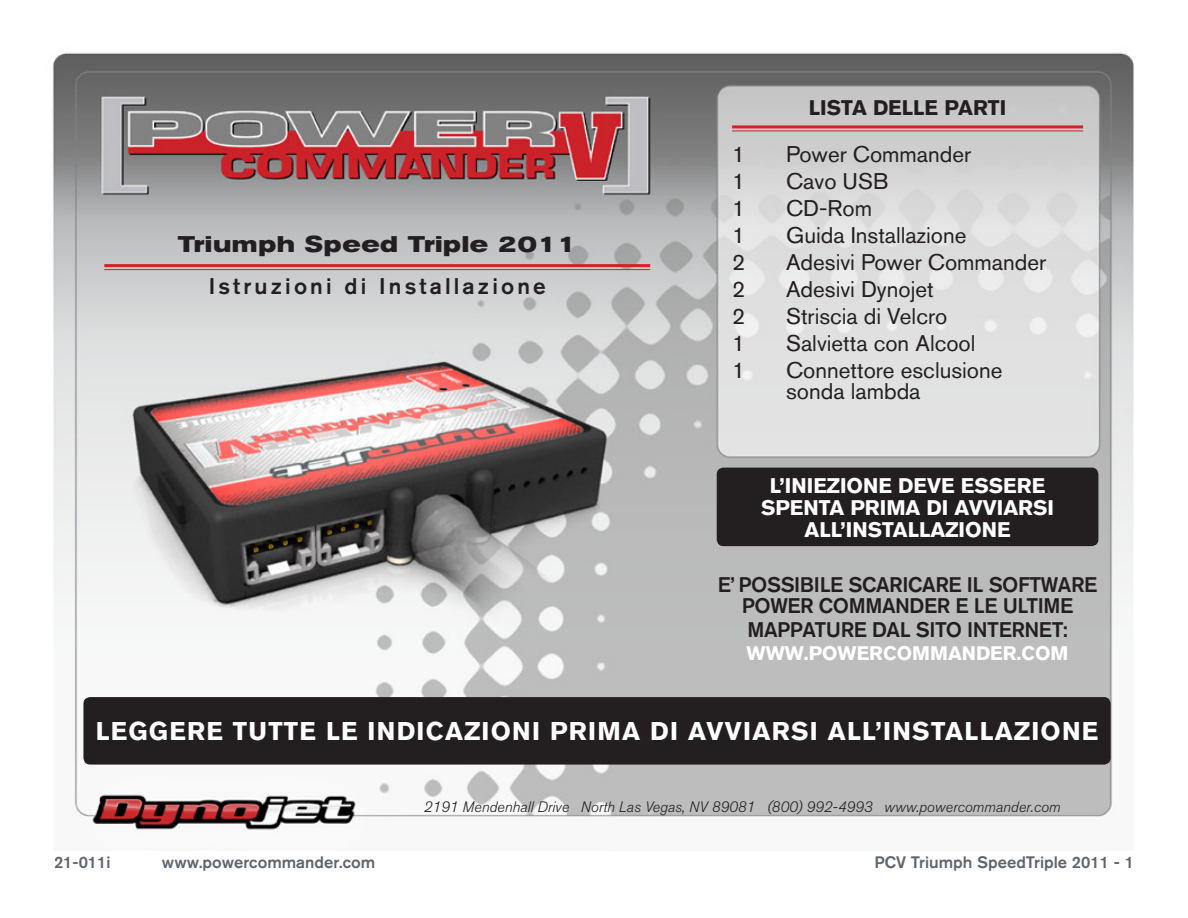
<style>
.page{position:relative;width:1188px;height:918px;background:#fff}
.page>*{position:absolute;margin:0;border:0;box-sizing:border-box;transform-origin:0 0}
.t1{font:700 25.5px "Akzidenz Grotesk BQ";letter-spacing:.05em;color:#fff}
.t2{font:22.5px/21px "Akzidenz Grotesk BQ";color:#231f20}
.t3{font:500 22.5px "Akzidenz Grotesk BQ";letter-spacing:.14em;color:#231f20}
.t4{font:700 expanded 22.5px "Akzidenz Grotesk BQ";letter-spacing:.03em;color:#231f20}
.t5{font:500 21px/21px "Akzidenz Grotesk BQ";letter-spacing:-.02em;color:#231f20;text-align:center}
.t6{font:700 21px/22.2px "Akzidenz Grotesk BQ";letter-spacing:.125em;color:#fff}
.t7{font:700 21px "Akzidenz Grotesk BQ";letter-spacing:.14em;color:#231f20}
.t8{font:700 19.5px "Akzidenz Grotesk BQ";color:#fff}
.t9{font:500 16.5px "Akzidenz Grotesk BQ";color:#5e656c}
.t10{font:italic 300 15px "Akzidenz Grotesk BQ";color:#231f20}
</style>
<div class="page">
<img style="left:52px;top:52px;width:1082px;height:778px">
<div style="left:83px;top:697px;width:1028px;height:68px;background:#231f20;border-radius:7px"></div>
<div style="left:717px;top:468px;width:381px;height:78px;background:#231f20;border-radius:7px"></div>
<hr style="left:104px;top:264px;width:546px;height:3px;background:#d1232a">
<hr style="left:104px;top:269px;width:546px;height:1px;background:#d1232a">
<hr style="left:732px;top:125px;width:351px;height:3px;background:#d1232a">
<hr style="left:732px;top:130px;width:351px;height:1px;background:#d1232a">
<p class="t4" style="left:178px;top:231px;width:401px">Triumph Speed Triple 2011</p>
<p class="t3" style="left:209px;top:272px;width:339px">I STRUZIONI DI I NSTALLAZIONE</p>
<p class="t7" style="left:809px;top:95px;width:199px">LISTA DELLE PARTI</p>
<p class="t2" style="left:732px;top:143px;width:15px">1</p>
<p class="t2" style="left:786px;top:143px;width:187px">Power Commander</p>
<p class="t2" style="left:732px;top:170px;width:15px">1</p>
<p class="t2" style="left:786px;top:170px;width:104px">Cavo USB</p>
<p class="t2" style="left:732px;top:197px;width:15px">1</p>
<p class="t2" style="left:786px;top:197px;width:87px">CD-Rom</p>
<p class="t2" style="left:732px;top:224px;width:15px">1</p>
<p class="t2" style="left:786px;top:224px;width:182px">Guida Installazione</p>
<p class="t2" style="left:732px;top:251px;width:15px">2</p>
<p class="t2" style="left:786px;top:251px;width:262px">Adesivi Power Commander</p>
<p class="t2" style="left:732px;top:278px;width:15px">2</p>
<p class="t2" style="left:786px;top:278px;width:149px">Adesivi Dynojet</p>
<p class="t2" style="left:732px;top:305px;width:15px">2</p>
<p class="t2" style="left:786px;top:305px;width:163px">Striscia di Velcro</p>
<p class="t2" style="left:732px;top:332px;width:15px">1</p>
<p class="t2" style="left:786px;top:332px;width:191px">Salvietta con Alcool</p>
<p class="t2" style="left:732px;top:359px;width:15px">1</p>
<p class="t2" style="left:786px;top:359px;width:218px">Connettore esclusione sonda lambda</p>
<p class="t6" style="left:761px;top:474px;width:286px;text-indent:9px">L’INIEZIONE DEVE ESSERE<br>SPENTA</p>
<p class="t6" style="left:805px;top:497px;width:251px;text-indent:46px">PRIMA DI AVVIARS I<br>ALL’INSTALLAZIONE</p>
<p class="t5" style="left:718px;top:574px;width:379px">E’ POSSIBILE SCARICARE IL SOFTWARE<br>POWER COMMANDER E LE ULTIME</p>
<p class="t5" style="left:747px;top:618px;width:322px">MAPPATURE DAL SITO INTERNET:</p>
<p class="t8" style="left:747px;top:642px;width:323px">WWW.POWERCOMMANDER.COM</p>
<p class="t1" style="left:96px;top:717px;width:92px">LEGGERE</p>
<p class="t1" style="left:233px;top:717px;width:53px">TUTTE</p>
<p class="t1" style="left:326px;top:717px;width:59px">LE INDICA</p>
<p class="t1" style="left:464px;top:717px;width:32px">ZIONI</p>
<p class="t1" style="left:550px;top:717px;width:38px">PRIMA</p>
<p class="t1" style="left:650px;top:717px;width:109px">DI AVVIARSI</p>
<p class="t1" style="left:828px;top:717px;width:72px">ALL’INSTA</p>
<p class="t1" style="left:965px;top:717px;width:84px">LLAZIONE</p>
<p class="t10" style="left:424px;top:798px;width:638px">2191 Mendenhall Drive North Las Vegas, NV 89081 (800) 992-4993 www.powercommander.com</p>
<p class="t9" style="left:54px;top:852px;width:58px">21-011I</p>
<p class="t9" style="left:162px;top:852px;width:215px">WWW.POWERCOMMANDER.COM</p>
<p class="t9" style="left:875px;top:852px;width:261px">PCV TRIUMPH SPEEDTRIPLE 2011 - 1</p>
</div>
